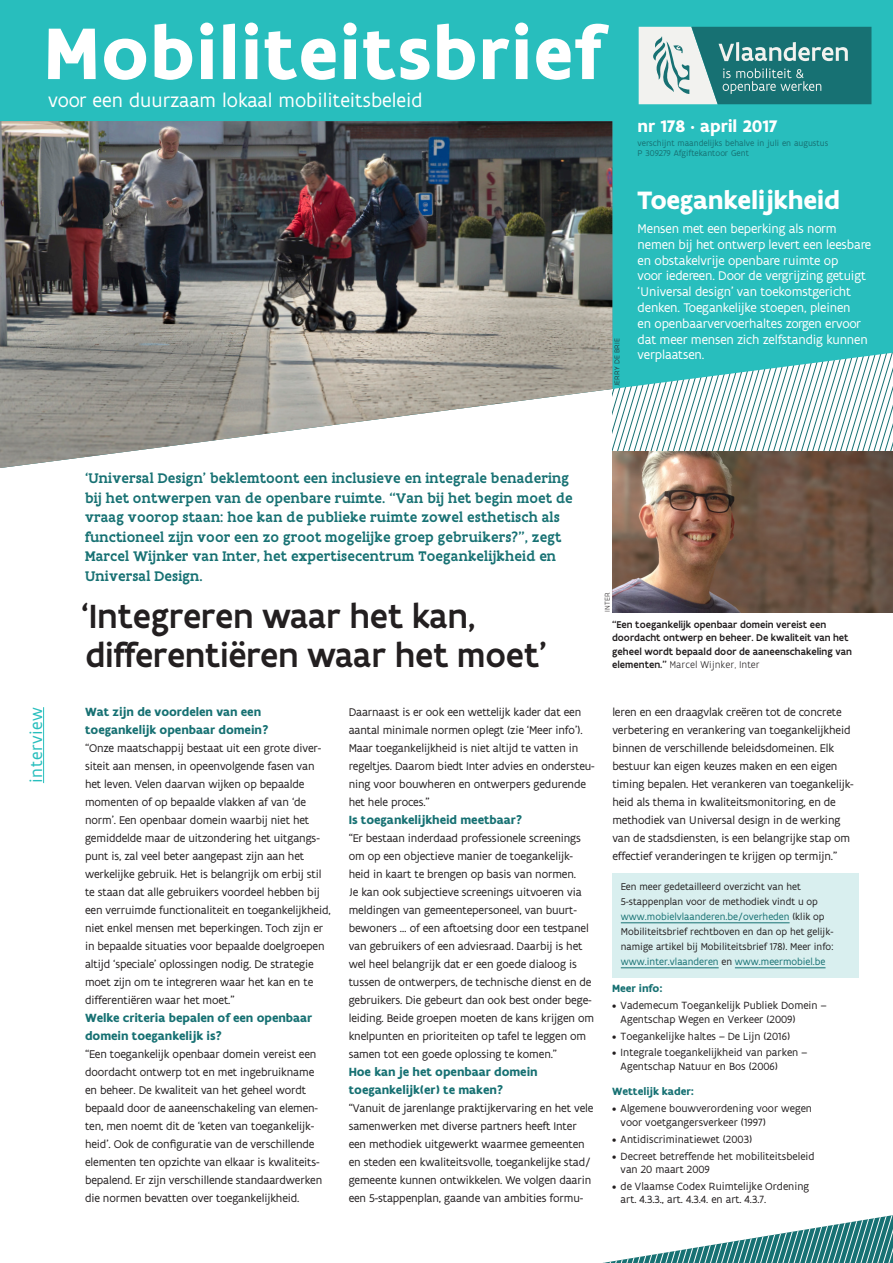
<style>
.page{position:relative;width:893px;height:1263px;background:#fff}
.page>*{position:absolute;margin:0;border:0;box-sizing:border-box;transform-origin:0 0}
.VAST_FLA_KOP{font:700 78.3px "Flanders Art Sans";letter-spacing:.01em;color:#fff}
.FLA_grote_titel_p1{font:500 36px/39px "Flanders Art Sans";color:#231f20}
.FLA_inleidingtitel_w{font:700 27px "Flanders Art Sans";letter-spacing:-.01em;color:#fff}
.VAST_FLA_subkop{font:20.55px "Flanders Art Sans";color:#fff}
.VAST_FLA_nr_en_datum{font:700 18px "Flanders Art Sans";letter-spacing:-.01em;color:#fff}
.FLA_margetitel_onder{font:18px "Flanders Art Sans";letter-spacing:.03em;color:#28bebd}
.FLA_intro{font:500 15px/19.5px "Flanders Art Serif";letter-spacing:.01em;color:#177173}
.FLA_inleiding_wit{font:13.5px/15.8px "Flanders Art Sans";letter-spacing:-.01em;color:#fff}
.FLA_interview_vraag{font:700 12.75px/18px "Flanders Art Sans";letter-spacing:-.005em;color:#177173}
.FLA_body_8-11{font:12px/18px "Flanders Art Sans";letter-spacing:-.01em;color:#231f20}
.t1{font:11.25px/13.5px "Flanders Art Sans";color:#231f20}
.FLA_interview_vraag-2{font:700 11.25px "Flanders Art Sans";letter-spacing:-.005em;color:#177173}
.FLA_body_8_5-11_grid{font:10.5px/15px "Flanders Art Sans";color:#231f20}
.FLA_fotobijschrift_i{font:500 10.5px/13.5px "Flanders Art Sans";color:#231f20}
.VAST_FLA_verschijnt{font:9px "Flanders Art Sans";color:#177173}
.FLA_fotocredits{font:300 7.5px "Flanders Art Sans";letter-spacing:.025em;color:#231f20}
.s1{font-weight:300}
.s2{color:#177173}
</style>
<div class="page">
<img style="left:612px;top:468px;width:281px;height:144px">
<svg style="left:0;top:0;width:893px;height:468px;background:#3ec0be"></svg>
<img style="left:0;top:121px;width:612px;height:347px">
<svg style="left:603px;top:1215px;width:290px;height:48px"></svg>
<svg style="left:639px;top:27px;width:232px;height:77px"></svg>
<hr style="left:43px;top:707px;width:1px;height:76px;background:#28bebd">
<div style="left:612px;top:873px;width:247px;height:105px;background:#d9efef"></div>
<hr style="left:621px;top:922px;width:169px;height:1px;background:#177173">
<hr style="left:621px;top:967px;width:98px;height:1px;background:#177173">
<hr style="left:735px;top:967px;width:90px;height:1px;background:#177173">
<p class="VAST_FLA_KOP" style="left:44px;top:4px;width:560px">Mobiliteitsbrief</p>
<p class="VAST_FLA_subkop" style="left:48px;top:88px;width:376px">voor een duurzaam lokaal mobiliteitsbeleid</p>
<p class="FLA_fotocredits" style="left:613px;top:386px;width:49px;rotate:-90deg">JERRY DE BRIE</p>
<p class="VAST_FLA_nr_en_datum" style="left:638px;top:114px;width:141px">nr 178 · april 2017</p>
<p class="VAST_FLA_verschijnt" style="left:638px;top:137px;width:192px">verschijnt maandelijks behalve in juli en augustus</p>
<p class="VAST_FLA_verschijnt" style="left:638px;top:148px;width:113px">P 309279 Afgiftekantoor Gent</p>
<p class="FLA_inleidingtitel_w" style="left:638px;top:183px;width:204px">Toegankelijkheid</p>
<p class="FLA_inleiding_wit" style="left:638px;top:221px;width:235px">Mensen met een beperking als norm nemen bij het ontwerp levert een leesbare en obstakelvrije openbare ruimte op<br>voor iedereen. Door de vergrijzing getuigt ‘Universal design’ van toekomstgericht denken. Toegankelijke stoepen, pleinen<br>en openbaarvervoerhaltes zorgen ervoor dat meer mensen zich zelfstandig kunnen verplaatsen.</p>
<p class="FLA_intro" style="left:85px;top:469px;width:489px">‘Universal Design’ beklemtoont een inclusieve en integrale benadering bij het ontwerpen van de openbare ruimte. “Van bij het begin moet de vraag voorop staan: hoe kan de publieke ruimte zowel esthetisch als functioneel zijn voor een zo groot mogelijke groep gebruikers?”, zegt Marcel Wijnker van Inter, het expertisecentrum Toegankelijkheid en Universal Design.</p>
<p class="FLA_margetitel_onder" style="left:25px;top:783px;width:77px;rotate:-90deg">interview</p>
<p class="FLA_grote_titel_p1" style="left:81px;top:597px;width:467px">‘Integreren waar het kan, differentiëren waar het moet’</p>
<p class="FLA_interview_vraag" style="left:85px;top:703px;width:185px">Wat zijn de voordelen van een toegankelijk openbaar domein?</p>
<p class="FLA_body_8-11" style="left:85px;top:739px;width:247px">“Onze maatschappij bestaat uit een grote diver&shy;siteit aan mensen, in opeenvolgende fasen van het leven. Velen daarvan wijken op bepaalde momenten of op bepaalde vlakken af van ‘de norm’. Een openbaar domein waarbij niet het gemiddelde maar de uitzondering het uitgangs&shy;punt is, zal veel beter aangepast zijn aan het werkelijke gebruik. Het is belangrijk om erbij stil te staan dat alle gebruikers voordeel hebben bij een verruimde functionaliteit en toegankelijkheid, niet enkel mensen met beperkingen. Toch zijn er in bepaalde situaties voor bepaalde doelgroepen altijd ‘speciale’ oplossingen nodig. De strategie moet zijn om te integreren waar het kan en te differentiëren waar het moet.”</p>
<p class="FLA_interview_vraag" style="left:85px;top:1009px;width:229px">Welke criteria bepalen of een openbaar domein toegankelijk is?</p>
<p class="FLA_body_8-11" style="left:85px;top:1045px;width:239px">“Een toegankelijk openbaar domein vereist een doordacht ontwerp tot en met ingebruikname en beheer. De kwaliteit van het geheel wordt bepaald door de aaneenschakeling van elemen&shy;ten, men noemt dit de ‘keten van toegankelijk&shy;heid’. Ook de configuratie van de verschillende elementen ten opzichte van elkaar is kwaliteits&shy;bepalend. Er zijn verschillende standaardwerken die normen bevatten over toegankelijkheid.</p>
<p class="FLA_body_8-11" style="left:349px;top:703px;width:248px">Daarnaast is er ook een wettelijk kader dat een aantal minimale normen oplegt (zie ‘Meer info’).<br>Maar toegankelijkheid is niet altijd te vatten in regeltjes. Daarom biedt Inter advies en ondersteu&shy;ning voor bouwheren en ontwerpers gedurende het hele proces.”</p>
<p class="FLA_interview_vraag" style="left:349px;top:811px;width:175px">Is toegankelijkheid meetbaar?</p>
<p class="FLA_body_8-11" style="left:349px;top:829px;width:247px">“Er bestaan inderdaad professionele screenings om op een objectieve manier de toegankelijk&shy;heid in kaart te brengen op basis van normen.<br>Je kan ook subjectieve screenings uitvoeren via meldingen van gemeentepersoneel, van buurt&shy;bewoners … of een aftoetsing door een testpanel van gebruikers of een adviesraad. Daarbij is het wel heel belangrijk dat er een goede dialoog is tussen de ontwerpers, de technische dienst en de gebruikers. Die gebeurt dan ook best onder bege&shy;leiding. Beide groepen moeten de kans krijgen om knelpunten en prioriteiten op tafel te leggen om samen tot een goede oplossing te komen.”</p>
<p class="FLA_interview_vraag" style="left:349px;top:1063px;width:191px">Hoe kan je het openbaar domein toegankelijk(er) te maken?</p>
<p class="FLA_body_8-11" style="left:349px;top:1099px;width:246px">“Vanuit de jarenlange praktijkervaring en het vele samenwerken met diverse partners heeft Inter een methodiek uitgewerkt waarmee gemeenten en steden een kwaliteitsvolle, toegankelijke stad/ gemeente kunnen ontwikkelen. We volgen daarin een 5-stappenplan, gaande van ambities formu-</p>
<p class="FLA_fotocredits" style="left:603px;top:612px;width:21px;rotate:-90deg">INTER</p>
<p class="FLA_fotobijschrift_i" style="left:612px;top:617px;width:241px">“Een toegankelijk openbaar domein vereist een doordacht ontwerp en beheer. De kwaliteit van het geheel wordt bepaald door de aaneenschakeling van elementen.” <span class="s1">Marcel Wijnker, Inter</span></p>
<p class="FLA_body_8-11" style="left:612px;top:703px;width:243px">leren en een draagvlak creëren tot de concrete verbetering en verankering van toegankelijkheid binnen de verschillende beleidsdomeinen. Elk bestuur kan eigen keuzes maken en een eigen timing bepalen. Het verankeren van toegankelijk&shy;heid als thema in kwaliteitsmonitoring, en de methodiek van Universal design in de werking van de stadsdiensten, is een belangrijke stap om effectief veranderingen te krijgen op termijn.”</p>
<p class="FLA_body_8_5-11_grid" style="left:621px;top:879px;width:214px">Een meer gedetailleerd overzicht van het 5-stappenplan voor de methodiek vindt u op <span class="s2">www.mobielvlaanderen.be/overheden</span> (klik op Mobiliteitsbrief rechtboven en dan op het gelijk&shy;namige artikel bij Mobiliteitsbrief 178). Meer info: <span class="s2">www.inter.vlaanderen</span> en <span class="s2">www.meermobiel.be</span></p>
<p class="FLA_interview_vraag-2" style="left:612px;top:981px;width:52px">Meer info:</p>
<p class="t1" style="left:621px;top:999px;width:207px;text-indent:-9px">• Vademecum Toegankelijk Publiek Domein –<br>Agentschap Wegen en Verkeer (2009)</p>
<p class="t1" style="left:612px;top:1029px;width:179px">• Toegankelijke haltes – De Lijn (2016)</p>
<p class="t1" style="left:621px;top:1046px;width:188px;text-indent:-9px">• Integrale toegankelijkheid van parken –<br>Agentschap Natuur en Bos (2006)</p>
<p class="FLA_interview_vraag-2" style="left:612px;top:1084px;width:83px">Wettelijk kader:</p>
<p class="t1" style="left:621px;top:1102px;width:193px;text-indent:-9px">• Algemene bouwverordening voor wegen voor voetgangersverkeer (1997)</p>
<p class="t1" style="left:612px;top:1132px;width:142px">• Antidiscriminatiewet (2003)</p>
<p class="t1" style="left:621px;top:1149px;width:196px;text-indent:-9px">• Decreet betreffende het mobiliteitsbeleid van 20 maart 2009</p>
<p class="t1" style="left:621px;top:1180px;width:190px;text-indent:-9px">• de Vlaamse Codex Ruimtelijke Ordening art. 4.3.3., art. 4.3.4. en art. 4.3.7.</p>
</div>
